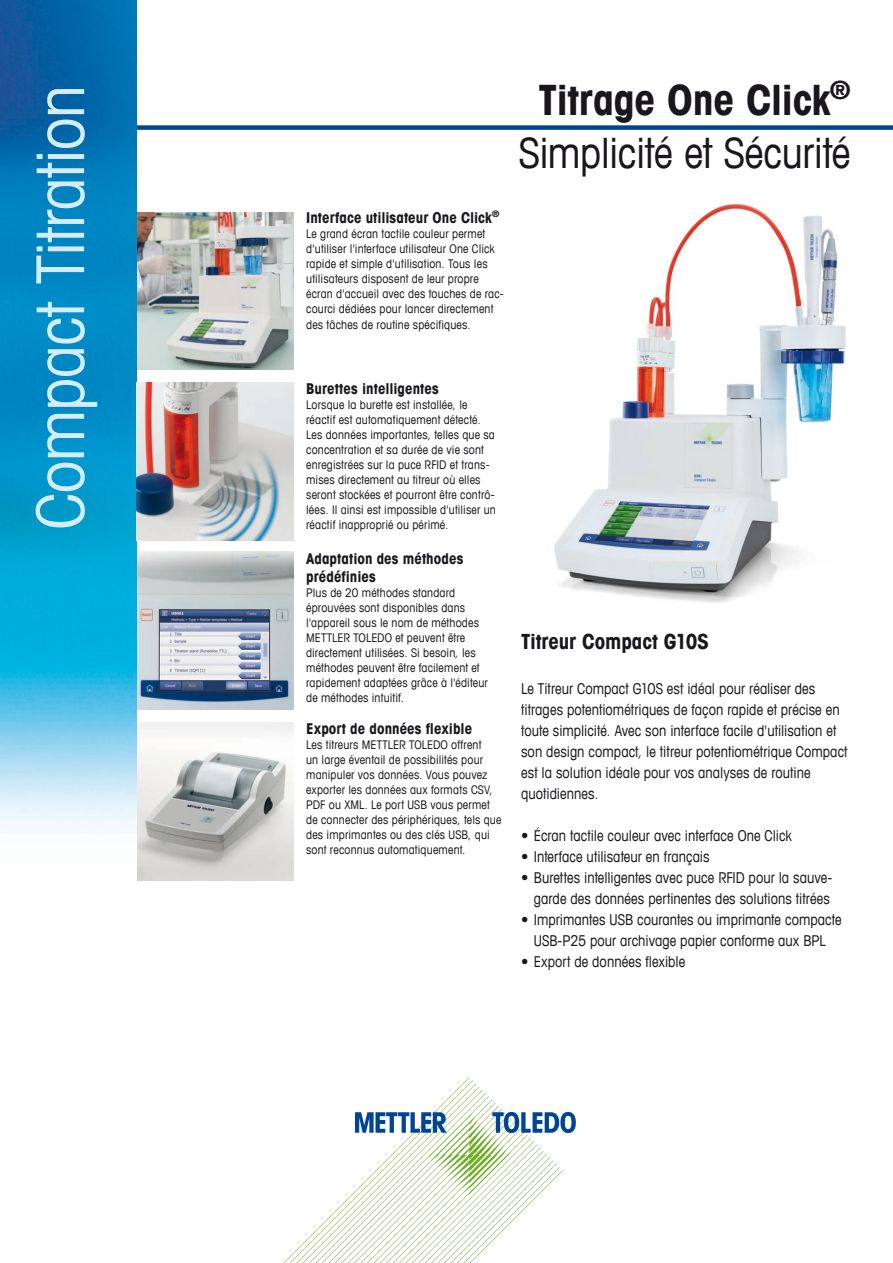
<style>
.page{position:relative;width:893px;height:1263px;background:#fff}
.page>*{position:absolute;margin:0;border:0;box-sizing:border-box;transform-origin:0 0}
.E_Vertical_Bar_Text{font:condensed 66px "Avant Garde Com";letter-spacing:-.01em;color:#d5edfa}
.E_Headline_bold_28_3{font:condensed 42px "Avant Garde Com";letter-spacing:-.01em;color:#1a171c}
.E_Headline_bold_28_3-2{font:700 condensed 42px "Avant Garde Com";letter-spacing:-.01em;color:#1a171c}
.E_Feature_Text_book{font:700 condensed 21px "Avant Garde Com";letter-spacing:-.005em;color:#1a171c}
.E_Lead_Text_book_10{font:condensed 15px/21px "Avant Garde Com";letter-spacing:.005em;color:#1a171c}
.E_Feature_Text_book-2{font:700 condensed 15px/18px "Avant Garde Com";letter-spacing:.005em;color:#1a171c}
.E_Feature_Text_book-3{font:condensed 12px/15px "Avant Garde Com";letter-spacing:.015em;color:#1a171c}
</style>
<div class="page">
<div style="left:111px;top:125px;width:782px;height:5px;background:#004595"></div>
<svg style="left:283px;top:1077px;width:293px;height:186px"></svg>
<img style="left:136px;top:213px;width:157px;height:157px">
<img style="left:136px;top:723px;width:157px;height:157px">
<img style="left:136px;top:552px;width:157px;height:157px">
<img style="left:0;top:0;width:136px;height:832px">
<img style="left:554px;top:203px;width:292px;height:400px">
<img style="left:136px;top:383px;width:157px;height:157px">
<p class="E_Vertical_Bar_Text" style="left:20px;top:529px;width:446px;rotate:-90deg">Compact Titration</p>
<p class="E_Feature_Text_book-2" style="left:306px;top:209px;width:195px">Interface utilisateur One Click<sup>®</sup></p>
<p class="E_Feature_Text_book-3" style="left:306px;top:226px;width:199px">Le grand écran tactile couleur permet d'utiliser l'interface utilisateur One Click rapide et simple d'utilisation. Tous les utilisateurs disposent de leur propre écran d'accueil avec des touches de rac&shy;courci dédiées pour lancer directement des tâches de routine spécifiques.</p>
<p class="E_Headline_bold_28_3-2" style="left:539px;top:73px;width:313px">Titrage One Click<sup>®</sup></p>
<p class="E_Headline_bold_28_3" style="left:519px;top:127px;width:333px">Simplicité et Sécurité</p>
<p class="E_Feature_Text_book-2" style="left:306px;top:379px;width:134px">Burettes intelligentes</p>
<p class="E_Feature_Text_book-3" style="left:306px;top:396px;width:191px">Lorsque la burette est installée, le réactif est automatiquement détecté.<br>Les données importantes, telles que sa concentration et sa durée de vie sont enregistrées sur la puce RFID et trans&shy;mises directement au titreur où elles seront stockées et pourront être contrô&shy;lées. Il ainsi est impossible d'utiliser un réactif inapproprié ou périmé.</p>
<p class="E_Feature_Text_book-2" style="left:306px;top:549px;width:159px">Adaptation des méthodes prédéfinies</p>
<p class="E_Feature_Text_book-3" style="left:306px;top:585px;width:183px">Plus de 20 méthodes standard éprouvées sont disponibles dans l'appareil sous le nom de méthodes<br>METTLER TOLEDO et peuvent être directement utilisées. Si besoin, les méthodes peuvent être facilement et rapidement adaptées grâce à l'éditeur de méthodes intuitif.</p>
<p class="E_Feature_Text_book-2" style="left:306px;top:719px;width:168px">Export de données flexible</p>
<p class="E_Feature_Text_book-3" style="left:306px;top:737px;width:197px">Les titreurs METTLER TOLEDO offrent<br>un large éventail de possibilités pour manipuler vos données. Vous pouvez exporter les données aux formats CSV, PDF ou XML. Le port USB vous permet de connecter des périphériques, tels que des imprimantes ou des clés USB, qui sont reconnus automatiquement.</p>
<p class="E_Feature_Text_book" style="left:521px;top:628px;width:189px">Titreur Compact G10S</p>
<p class="E_Lead_Text_book_10" style="left:521px;top:678px;width:328px">Le Titreur Compact G10S est idéal pour réaliser des titrages potentiométriques de façon rapide et précise en toute simplicité. Avec son interface facile d'utilisation et son design compact, le titreur potentiométrique Compact est la solution idéale pour vos analyses de routine quotidiennes.</p>
<p class="E_Lead_Text_book_10" style="left:521px;top:825px;width:272px">• Écran tactile couleur avec interface One Click</p>
<p class="E_Lead_Text_book_10" style="left:521px;top:846px;width:190px">• Interface utilisateur en français</p>
<p class="E_Lead_Text_book_10" style="left:521px;top:867px;width:313px;text-align:right">• Burettes intelligentes avec puce RFID pour la sauve&shy;garde des données pertinentes des solutions titrées</p>
<p class="E_Lead_Text_book_10" style="left:521px;top:909px;width:322px;text-align:center">• Imprimantes USB courantes ou imprimante compacte<br>USB-P25 pour archivage papier conforme aux BPL</p>
<p class="E_Lead_Text_book_10" style="left:521px;top:951px;width:166px">• Export de données flexible</p>
</div>
